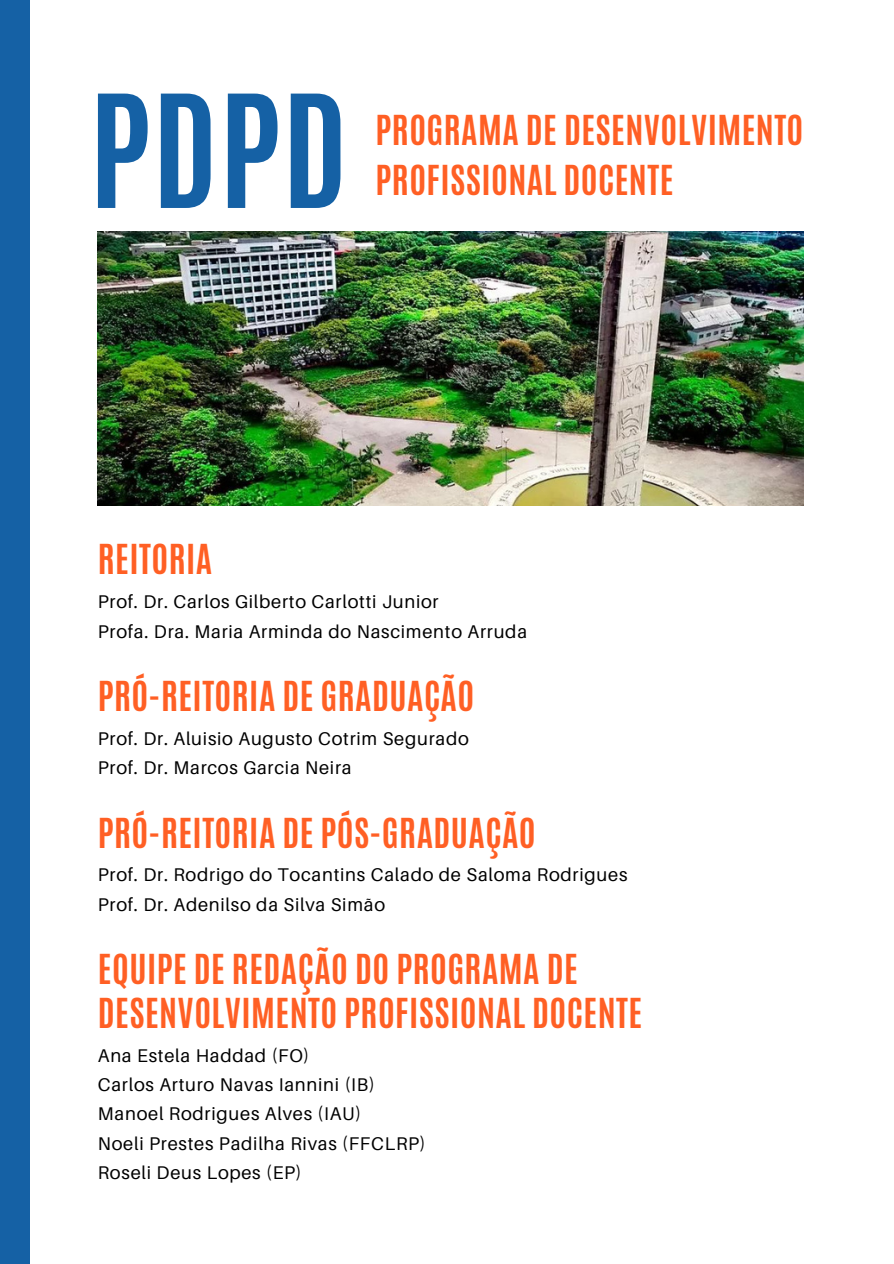
<style>
.page{position:relative;width:894px;height:1264px;background:#fff}
.page>*{position:absolute;margin:0;border:0;box-sizing:border-box;transform-origin:0 0}
.t1{font:700 133.05px "Antonio";color:#1561a5}
.t2{font:700 34.5px/50.7px "Antonio";letter-spacing:.015em;color:#ff5f24}
.t3{font:18.3px "Aileron";letter-spacing:.04em;color:#000}
</style>
<div class="page">
<img style="left:98px;top:231px;width:705px;height:275px">
<div style="left:0;top:0;width:30px;height:1263px;background:#1561a5"></div>
<h2 class="t1" style="left:89px;top:56px;width:259px">PDPD</h2>
<p class="t2" style="left:375px;top:105px;width:429px">PROGRAMA DE DESENVOLVIMENTO<br>PROFISSIONAL DOCENTE</p>
<p class="t2" style="left:98px;top:534px;width:116px">REITORIA</p>
<h1 class="t3" style="left:98px;top:590px;width:342px">Prof. Dr. Carlos Gilberto Carlotti Junior</h1>
<h2 class="t3" style="left:98px;top:620px;width:430px">Profa. Dra. Maria Arminda do Nascimento Arruda</h2>
<p class="t2" style="left:98px;top:671px;width:378px">PRÓ-REITORIA DE GRADUAÇÃO</p>
<h2 class="t3" style="left:98px;top:727px;width:372px">Prof. Dr. Aluisio Augusto Cotrim Segurado</h2>
<p class="t3" style="left:98px;top:756px;width:255px">Prof. Dr. Marcos Garcia Neira</p>
<p class="t2" style="left:98px;top:807px;width:439px">PRÓ-REITORIA DE PÓS-GRADUAÇÃO</p>
<h2 class="t3" style="left:98px;top:863px;width:531px">Prof. Dr. Rodrigo do Tocantins Calado de Saloma Rodrigues</h2>
<p class="t3" style="left:98px;top:892px;width:289px">Prof. Dr. Adenilso da Silva Simão</p>
<p class="t2" style="left:98px;top:947px;width:545px;line-height:43.8px">EQUIPE DE REDAÇÃO DO PROGRAMA DE<br>DESENVOLVIMENTO PROFISSIONAL DOCENTE</p>
<h2 class="t3" style="left:98px;top:1044px;width:213px">Ana Estela Haddad (FO)</h2>
<p class="t3" style="left:98px;top:1073px;width:278px">Carlos Arturo Navas Iannini (IB)</p>
<p class="t3" style="left:98px;top:1102px;width:265px">Manoel Rodrigues Alves (IAU)</p>
<p class="t3" style="left:98px;top:1131px;width:329px">Noeli Prestes Padilha Rivas (FFCLRP)</p>
<p class="t3" style="left:98px;top:1161px;width:205px">Roseli Deus Lopes (EP)</p>
</div>
